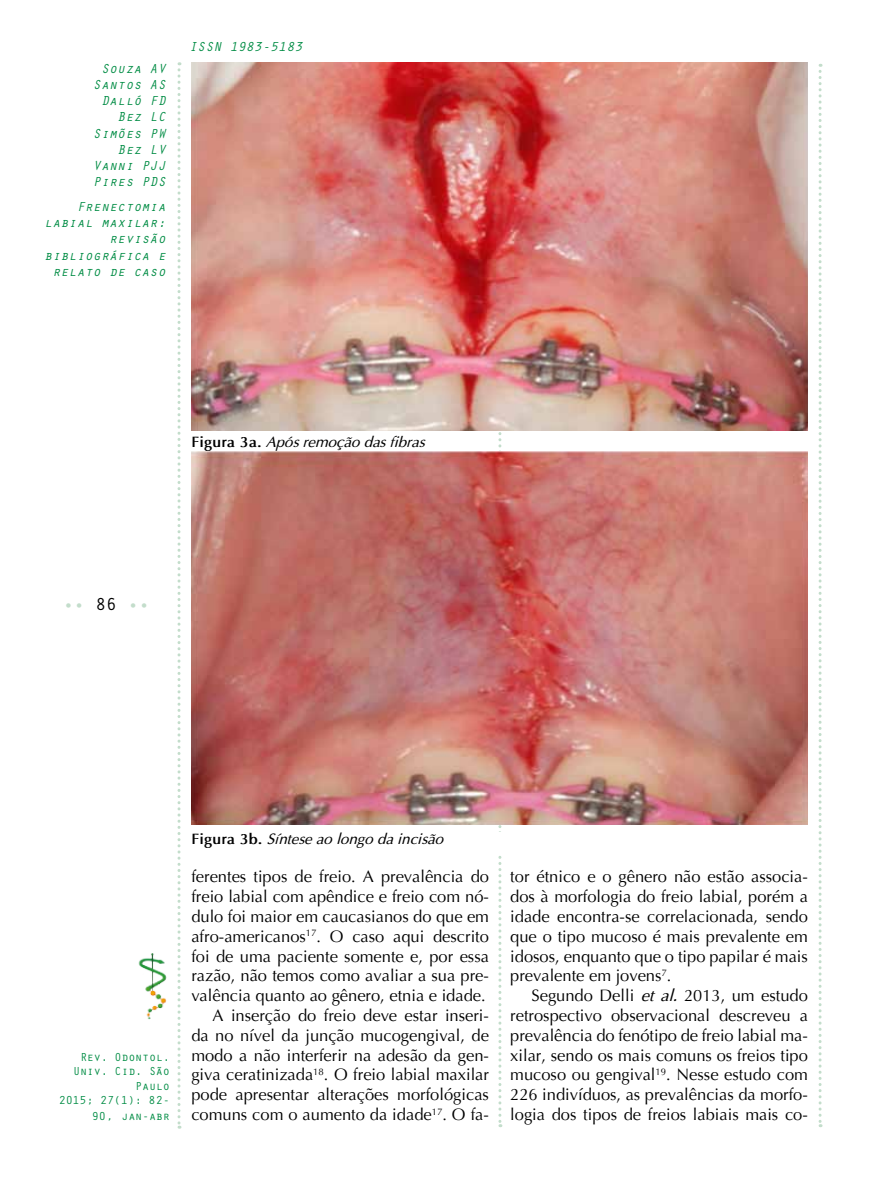
<style>
.page{position:relative;width:893px;height:1191px;background:#fff}
.page>*{position:absolute;margin:0;border:0;box-sizing:border-box;transform-origin:0 0}
.t1{font:18px "Orator Std";color:#c3ddcb}
.t2{font:16.5px/19.8px "Optima";color:#000;text-align:justify}
.t3{font:italic 15px "Optima";color:#000}
.t4{font:italic 13.5px/16.2px "Orator Std";color:#008c44;text-align:right}
.t5{font:12px/14.4px "Orator Std";letter-spacing:-.025em;color:#008c44;text-align:right}
.s1{font-weight:700;font-style:normal}
.s2{color:#000}
.s3{font-style:italic}
</style>
<div class="page">
<svg style="left:178px;top:62px;width:3px;height:1066px"></svg>
<svg style="left:498px;top:430px;width:3px;height:697px"></svg>
<svg style="left:819px;top:64px;width:3px;height:1063px"></svg>
<img style="left:138px;top:953px;width:28px;height:66px">
<img style="left:191px;top:62px;width:617px;height:368px">
<img style="left:191px;top:452px;width:617px;height:372px">
<div style="left:191px;top:832px;width:617px;height:22px;background:#fff"></div>
<p class="t4" style="left:93px;top:60px;width:74px">Souza AV<br>Santos AS<br>Dalló FD<br>Bez LC<br>Simões PW<br>Bez LV<br>Vanni PJJ<br>Pires PDS</p>
<p class="t4" style="left:44px;top:198px;width:123px">Frenectomia labial maxilar: revisão bibliográfica e relato de caso</p>
<p class="t4" style="left:189px;top:38px;width:115px">ISSN 1983-5183</p>
<p class="t3" style="left:191px;top:432px;width:236px"><span class="s1">Figura 3a.</span> Após remoção das fibras</p>
<p class="t1" style="left:63px;top:591px;width:88px">•• <span class="s2">86</span> ••</p>
<p class="t5" style="left:59px;top:1049px;width:113px">Rev. Odontol.<br>Univ. Cid. São<br>Paulo<br>2015; 27(1): 82-</p>
<p class="t5" style="left:92px;top:1108px;width:80px">90, jan-abr</p>
<p class="t3" style="left:191px;top:829px;width:254px"><span class="s1">Figura 3b.</span> Síntese ao longo da incisão</p>
<p class="t2" style="left:191px;top:867px;width:299px;text-align:right">ferentes tipos de freio. A prevalência do freio labial com apêndice e freio com nó&shy;dulo foi maior em caucasianos do que em afro-americanos<sup>17</sup>. O caso aqui descrito foi de uma paciente somente e, por essa razão, não temos como avaliar a sua pre&shy;valência quanto ao gênero, etnia e idade.<br>A inserção do freio deve estar inseri&shy;da no nível da junção mucogengival, de modo a não interferir na adesão da gen&shy;giva ceratinizada<sup>18</sup>. O freio labial maxilar pode apresentar alterações morfológicas comuns com o aumento da idade<sup>17</sup>. O fa-</p>
<p class="t2" style="left:510px;top:867px;width:299px">tor étnico e o gênero não estão associa&shy;dos à morfologia do freio labial, porém a idade encontra-se correlacionada, sendo que o tipo mucoso é mais prevalente em idosos, enquanto que o tipo papilar é mais prevalente em jovens<sup>7</sup>.</p>
<p class="t2" style="left:510px;top:986px;width:299px;text-indent:21px">Segundo Delli <span class="s3">et al.</span> 2013, um estudo retrospectivo observacional descreveu a prevalência do fenótipo de freio labial ma&shy;xilar, sendo os mais comuns os freios tipo mucoso ou gengival<sup>19</sup>. Nesse estudo com 226 indivíduos, as prevalências da morfo&shy;logia dos tipos de freios labiais mais co-</p>
</div>
